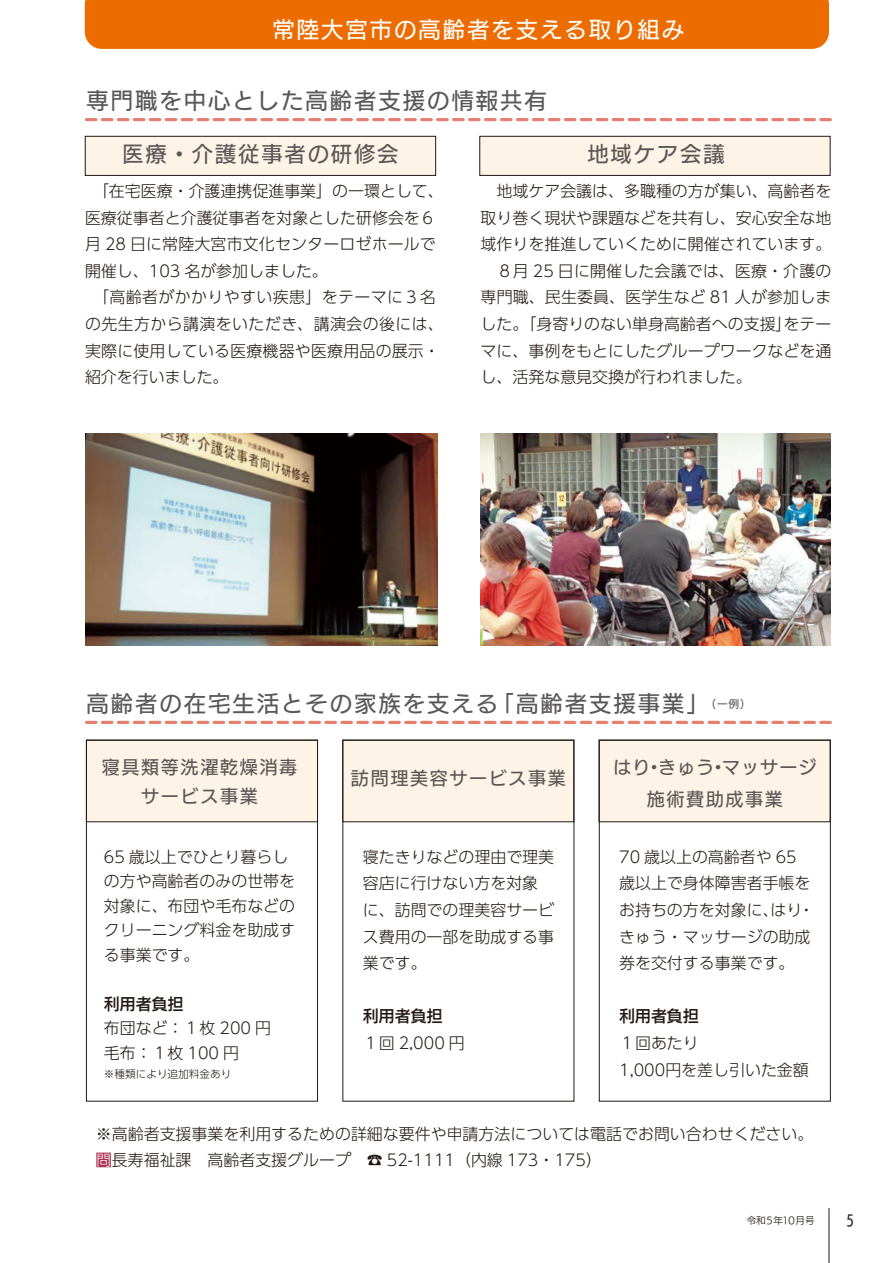
<style>
.page{position:relative;width:893px;height:1263px;background:#fff}
.page>*{position:absolute;margin:0;border:0;box-sizing:border-box;transform-origin:0 0}
.t1{font:22.35px "UD Kakugo Large Pr 6 N M";letter-spacing:.09em;color:#595757}
.t2{font:22.35px "UD Kakugo Large Pr 6 N M";letter-spacing:.09em;color:#fff}
.t3{font:21.3px "UD Kakugo Large Pr 6 N M";letter-spacing:.09em;color:#595757}
.t4{font:18px/28.7px "UD Kakugo Large Pr 6 N M";letter-spacing:.09em;color:#595757;text-align:center}
.t5{font:18px/31.7px "UD Kakugo Large Pr 6 N M";letter-spacing:.055em;color:#595757;text-align:center}
.t6{font:300 15.9px/26.5px "UD Shin Go Pr 6 N";color:#221815}
.t7{font:15.9px "UD Kakugo Large Pr 6 N DB";color:#221815}
.t8{font:14.85px "UD Kakugo Large Pr 6 N M";color:#221815}
.t9{font:300 10.65px "UD Shin Go Pr 6 N";color:#221815}
.t10{font:9.6px "UD Kakugo Large Pr 6 N R";letter-spacing:-.1em;color:#221815}
.s1{color:#ad3354}
</style>
<div class="page">
<img style="left:85px;top:434px;width:352px;height:212px">
<img style="left:481px;top:434px;width:349px;height:212px">
<div style="left:86px;top:740px;width:232px;height:82px;background:#fef3e7"></div>
<div style="left:343px;top:740px;width:231px;height:82px;background:#fef3e7"></div>
<div style="left:85px;top:136px;width:351px;height:40px;background:#fef3e7;border:1px solid #221815"></div>
<div style="left:480px;top:136px;width:350px;height:40px;background:#fef3e7;border:1px solid #221815"></div>
<div style="left:599px;top:740px;width:231px;height:82px;background:#fef3e7"></div>
<div style="left:85px;top:0;width:744px;height:49px;background:#ed6c00"></div>
<svg style="left:86px;top:118px;width:744px;height:3px"></svg>
<svg style="left:86px;top:721px;width:744px;height:3px"></svg>
<div style="left:86px;top:740px;width:232px;height:361px;border:1px solid #221815"></div>
<div style="left:599px;top:740px;width:232px;height:361px;border:1px solid #221815"></div>
<hr style="left:829px;top:1208px;width:1px;height:55px;background:#221815">
<h1 class="t2" style="left:272px;top:17px;width:413px">常陸大宮市の高齢者を支える取り組み</h1>
<h1 class="t1" style="left:86px;top:89px;width:462px">専門職を中心とした高齢者支援の情報共有</h1>
<h2 class="t3" style="left:122px;top:143px;width:278px">医療・介護従事者の研修会</h2>
<h2 class="t3" style="left:587px;top:143px;width:139px">地域ケア会議</h2>
<p class="t6" style="left:85px;top:177px;width:360px">　「在宅医療・介護連携促進事業」の一環として、医療従事者と介護従事者を対象とした研修会を６月 28 日に常陸大宮市文化センターロゼホールで開催し、103 名が参加しました。<br>　「高齢者がかかりやすい疾患」をテーマに３名の先生方から講演をいただき、講演会の後には、実際に使用している医療機器や医療用品の展示・紹介を行いました。</p>
<p class="t6" style="left:481px;top:177px;width:352px;text-align:justify">　地域ケア会議は、多職種の方が集い、高齢者を取り巻く現状や課題などを共有し、安心安全な地域作りを推進していくために開催されています。　８月 25 日に開催した会議では、医療・介護の専門職、民生委員、医学生など 81 人が参加しました。「身寄りのない単身高齢者への支援」をテーマに、事例をもとにしたグループワークなどを通し、活発な意見交換が行われました。</p>
<h1 class="t1" style="left:86px;top:691px;width:666px">高齢者の在宅生活とその家族を支える「高齢者支援事業」<sup>（一例）</sup></h1>
<p class="t4" style="left:102px;top:753px;width:197px">寝具類等洗濯乾燥消毒サービス事業</p>
<p class="t4" style="left:351px;top:764px;width:217px">訪問理美容サービス事業</p>
<p class="t5" style="left:613px;top:752px;width:205px">はり・きゅう・マッサージ施術費助成事業</p>
<p class="t6" style="left:104px;top:844px;width:193px;line-height:24.5px">65 歳以上でひとり暮らしの方や高齢者のみの世帯を対象に、布団や毛布などのクリーニング料金を助成する事業です。</p>
<p class="t7" style="left:104px;top:995px;width:81px">利用者負担</p>
<p class="t6" style="left:104px;top:1015px;width:169px;line-height:24.5px">布団など：１枚 200 円毛布：１枚 100 円</p>
<p class="t9" style="left:104px;top:1065px;width:129px">※種類により追加料金あり</p>
<p class="t6" style="left:363px;top:843px;width:193px">寝たきりなどの理由で理美容店に行けない方を対象に、訪問での理美容サービス費用の一部を助成する事業です。</p>
<p class="t7" style="left:363px;top:1007px;width:81px">利用者負担</p>
<p class="t6" style="left:363px;top:1029px;width:103px">１回 2,000 円</p>
<p class="t6" style="left:619px;top:843px;width:197px">70 歳以上の高齢者や 65歳以上で身体障害者手帳をお持ちの方を対象に、はり・きゅう・マッサージの助成券を交付する事業です。</p>
<p class="t7" style="left:619px;top:1007px;width:81px">利用者負担</p>
<p class="t6" style="left:619px;top:1029px;width:191px">１回あたり<br>1,000円を差し引いた金額</p>
<p class="t6" style="left:96px;top:1120px;width:719px">※高齢者支援事業を利用するための詳細な要件や申請方法については電話でお問い合わせください。<span class="s1">問</span>長寿福祉課　高齢者支援グループ　☎️ 52-1111（内線 173・175）</p>
<p class="t10" style="left:747px;top:1215px;width:69px">令和５年１０月号</p>
<p class="t8" style="left:846px;top:1212px;width:9px">5</p>
</div>
